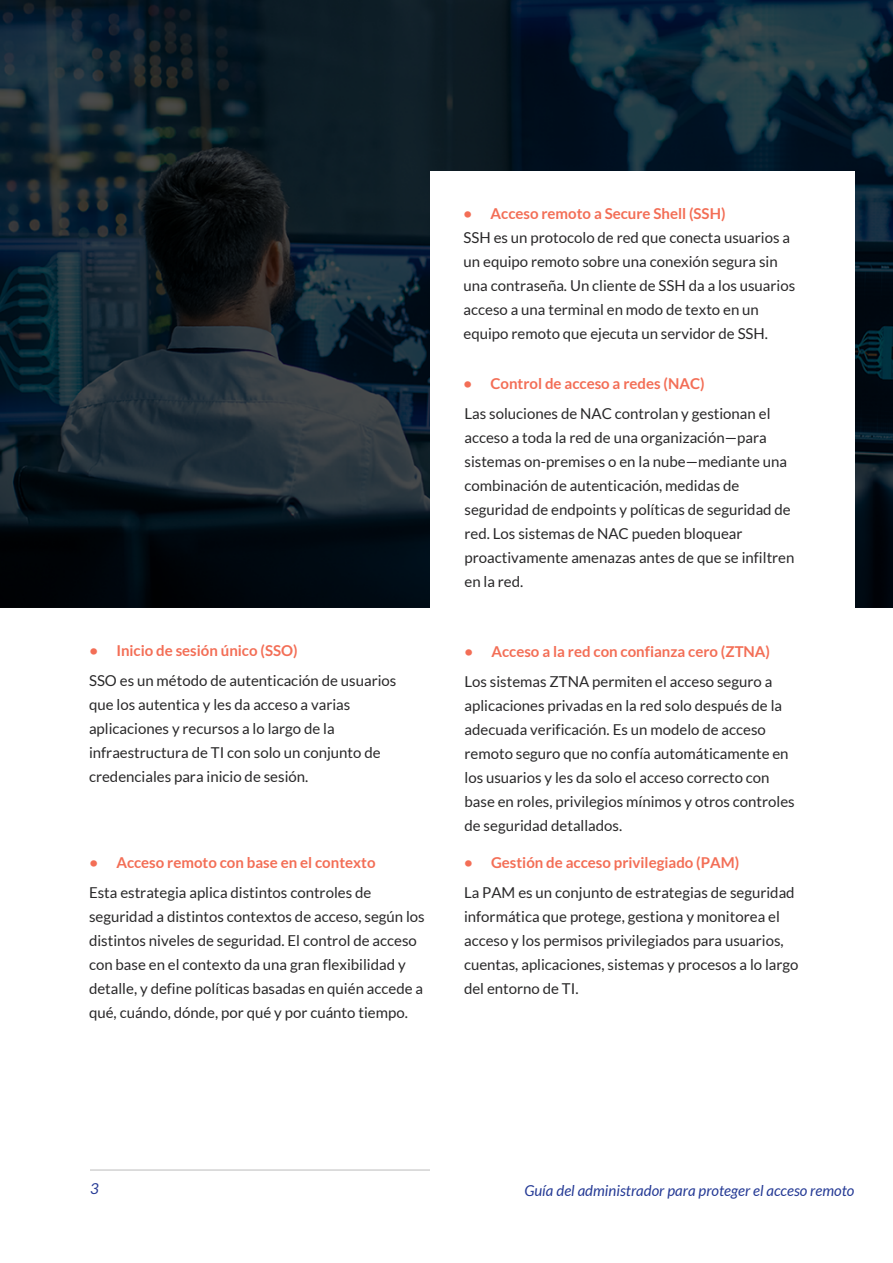
<style>
.page{position:relative;width:893px;height:1263px;background:#fff}
.page>*{position:absolute;margin:0;border:0;box-sizing:border-box;transform-origin:0 0}
.t1{font:15px/24px "Lato";color:#292829}
.t2{font:700 15px "Lato";color:#f36e56}
.t3{font:italic 15px "Lato";color:#253a95}
</style>
<div class="page">
<hr style="left:90px;top:1170px;width:713px;height:1px;background:#bbbcbb">
<img style="left:0;top:0;width:893px;height:608px">
<div style="left:430px;top:171px;width:425px;height:1001px;background:#fff"></div>
<p class="t2" style="left:89px;top:642px;width:210px">• Inicio de sesión único (SSO)</p>
<p class="t1" style="left:89px;top:668px;width:309px">SSO es un método de autenticación de usuarios que los autentica y les da acceso a varias aplicaciones y recursos a lo largo de la infraestructura de TI con solo un conjunto de credenciales para inicio de sesión.</p>
<p class="t2" style="left:89px;top:854px;width:288px">• Acceso remoto con base en el contexto</p>
<p class="t1" style="left:89px;top:880px;width:337px">Esta estrategia aplica distintos controles de seguridad a distintos contextos de acceso, según los distintos niveles de seguridad. El control de acceso con base en el contexto da una gran flexibilidad y detalle, y define políticas basadas en quién accede a qué, cuándo, dónde, por qué y por cuánto tiempo.</p>
<p class="t2" style="left:464px;top:205px;width:263px">• Acceso remoto a Secure Shell (SSH)</p>
<p class="t1" style="left:464px;top:226px;width:333px">SSH es un protocolo de red que conecta usuarios a un equipo remoto sobre una conexión segura sin una contraseña. Un cliente de SSH da a los usuarios acceso a una terminal en modo de texto en un equipo remoto que ejecuta un servidor de SSH.</p>
<p class="t2" style="left:464px;top:375px;width:243px">• Control de acceso a redes (NAC)</p>
<p class="t1" style="left:464px;top:401px;width:331px">Las soluciones de NAC controlan y gestionan el acceso a toda la red de una organización—para sistemas on-premises o en la nube—mediante una combinación de autenticación, medidas de seguridad de endpoints y políticas de seguridad de red. Los sistemas de NAC pueden bloquear proactivamente amenazas antes de que se infiltren en la red.</p>
<p class="t2" style="left:464px;top:643px;width:307px">• Acceso a la red con confianza cero (ZTNA)</p>
<p class="t1" style="left:464px;top:669px;width:332px">Los sistemas ZTNA permiten el acceso seguro a aplicaciones privadas en la red solo después de la adecuada verificación. Es un modelo de acceso remoto seguro que no confía automáticamente en los usuarios y les da solo el acceso correcto con base en roles, privilegios mínimos y otros controles de seguridad detallados.</p>
<p class="t2" style="left:464px;top:854px;width:277px">• Gestión de acceso privilegiado (PAM)</p>
<p class="t1" style="left:464px;top:880px;width:336px">La PAM es un conjunto de estrategias de seguridad informática que protege, gestiona y monitorea el acceso y los permisos privilegiados para usuarios, cuentas, aplicaciones, sistemas y procesos a lo largo del entorno de TI.</p>
<p class="t3" style="left:90px;top:1180px;width:10px">3</p>
<p class="t3" style="left:524px;top:1182px;width:332px">Guía del administrador para proteger el acceso remoto</p>
</div>
